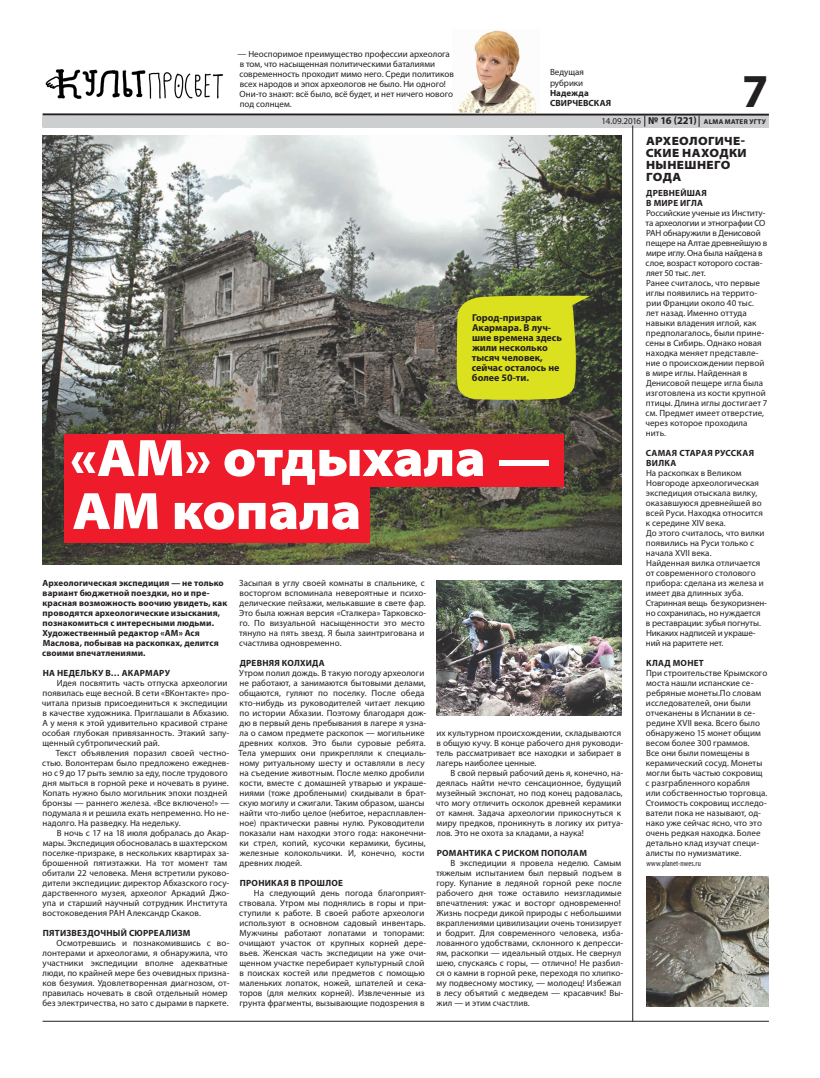
<style>
.page{position:relative;width:820px;height:1078px;background:#fff}
.page>*{position:absolute;margin:0;border:0;box-sizing:border-box;transform-origin:0 0}
.t1{font:900 semi-expanded 53px/53px "Myriad Pro";letter-spacing:-.005em;color:#fff}
.t2{font:700 47.4px "Myriad Pro";color:#231f20}
.t3{font:900 semi-expanded 12px/12px "Myriad Pro";letter-spacing:.025em;color:#231f20}
.t4{font:700 10px/10px "Myriad Pro";color:#231f20}
.t5{font:9px/10px "Myriad Pro";letter-spacing:.005em;color:#231f20}
.t6{font:700 9px/10px "Myriad Pro";letter-spacing:.015em;color:#231f20}
.t7{font:condensed 8px "Myriad Pro";letter-spacing:.015em;color:#231f20}
.t8{font:700 7px "Myriad Pro";letter-spacing:.04em;color:#231f20}
.s1{font-weight:400;font-size:9px}
.s2{font-size:10.5px}
</style>
<div class="page">
<hr style="left:43px;top:113px;width:725px;height:3px;background:#231f20">
<div style="left:43px;top:116px;width:725px;height:11px;background:#cdced0"></div>
<svg style="left:644px;top:115px;width:1px;height:12px"></svg>
<hr style="left:43px;top:1020px;width:725px;height:1px;background:#231f20">
<img style="left:458px;top:30px;width:78px;height:83px">
<img style="left:45px;top:69px;width:178px;height:30px">
<img style="left:43px;top:135px;width:578px;height:429px">
<div style="left:64px;top:433px;width:499px;height:53px;background:#ee1b2a"></div>
<div style="left:64px;top:482px;width:306px;height:60px;background:#ee1b2a"></div>
<img style="left:436px;top:580px;width:185px;height:135px">
<hr style="left:632px;top:125px;width:1px;height:896px;background:#231f20">
<img style="left:646px;top:876px;width:122px;height:129px">
<svg style="left:455px;top:295px;width:135px;height:105px;background:#c3c822"></svg>
<p class="t5" style="left:237px;top:49px;width:218px">— Неоспоримое преимущество профессии археолога в том, что насыщенная политическими баталиями современность проходит мимо него. Среди политиков всех народов и эпох археологов не было. Ни одного!<br>Они-то знают: всё было, всё будет, и нет ничего нового под солнцем.</p>
<p class="t5" style="left:549px;top:67px;width:35px">Ведущая рубрики</p>
<p class="t6" style="left:549px;top:87px;width:63px">Надежда<br>СВИРЧЕВСКАЯ</p>
<h2 class="t2" style="left:741px;top:60px;width:28px">7</h2>
<p class="t8" style="left:601px;top:117px;width:166px"><span class="s1">14.09.2016</span> <span class="s2">№ 16 (221)</span> ALMA MATER УГТУ</p>
<p class="t4" style="left:471px;top:312px;width:92px">Город-призрак<br>Акармара. В луч&shy;шие времена здесь жили несколько тысяч человек, сейчас осталось не более 50-ти.</p>
<h1 class="t1" style="left:70px;top:432px;width:481px">«АМ» отдыхала —<br>АМ копала</h1>
<p class="t6" style="left:42px;top:577px;width:186px">Археологическая экспедиция — не только вариант бюджетной поездки, но и пре&shy;красная возможность воочию увидеть, как проводятся археологические изыскания, познакомиться с интересными людьми.<br>Художественный редактор «АМ» Ася Маслова, побывав на раскопках, делится своими впечатлениями.</p>
<p class="t6" style="left:43px;top:667px;width:128px">НА НЕДЕЛЬКУ В… АКАРМАРУ</p>
<p class="t5" style="left:42px;top:677px;width:189px;text-indent:15px">Идея посвятить часть отпуска археологии появилась еще весной. В сети «ВКонтакте» про&shy;читала призыв присоединиться к экспедиции в качестве художника. Приглашали в Абхазию.<br>А у меня к этой удивительно красивой стране особая глубокая привязанность. Этакий запу&shy;щенный субтропический рай.</p>
<p class="t5" style="left:42px;top:747px;width:189px;text-indent:14px">Текст объявления поразил своей честно&shy;стью. Волонтерам было предложено ежеднев&shy;но с 9 до 17 рыть землю за еду, после трудового дня мыться в горной реке и ночевать в руине.<br>Копать нужно было могильник эпохи поздней бронзы — раннего железа. «Все включено!» — подумала я и решила ехать непременно. Но не&shy;надолго. На разведку. На недельку.</p>
<p class="t5" style="left:42px;top:827px;width:188px;text-indent:14px">В ночь с 17 на 18 июля добралась до Акар&shy;мары. Экспедиция обосновалась в шахтерском поселке-призраке, в нескольких квартирах за&shy;брошенной пятиэтажки. На тот момент там обитали 22 человека. Меня встретили руково&shy;дители экспедиции: директор Абхазского госу&shy;дарственного музея, археолог Аркадий Джо&shy;упа и старший научный сотрудник Института востоковедения РАН Александр Скаков.</p>
<p class="t6" style="left:43px;top:927px;width:149px">ПЯТИЗВЕЗДОЧНЫЙ СЮРРЕАЛИЗМ</p>
<p class="t5" style="left:42px;top:937px;width:188px;text-indent:14px">Осмотревшись и познакомившись с во&shy;лонтерами и археологами, я обнаружила, что участники экспедиции вполне адекватные люди, по крайней мере без очевидных призна&shy;ков безумия. Удовлетворенная диагнозом, от&shy;правилась ночевать в свой отдельный номер без электричества, но зато с дырами в паркете.</p>
<p class="t5" style="left:239px;top:577px;width:189px">Засыпая в углу своей комнаты в спальнике, с восторгом вспоминала невероятные и психо&shy;делические пейзажи, мелькавшие в свете фар.<br>Это была южная версия «Сталкера» Тарковско&shy;го. По визуальной насыщенности это место тянуло на пять звезд. Я была заинтригована и счастлива одновременно.</p>
<p class="t6" style="left:240px;top:657px;width:86px">ДРЕВНЯЯ КОЛХИДА</p>
<p class="t5" style="left:238px;top:667px;width:189px">Утром полил дождь. В такую погоду археологи не работают, а занимаются бытовыми делами, общаются, гуляют по поселку. После обеда кто-нибудь из руководителей читает лекцию по истории Абхазии. Поэтому благодаря дож&shy;дю в первый день пребывания в лагере я узна&shy;ла о самом предмете раскопок — могильнике древних колхов. Это были суровые ребята.<br>Тела умерших они прикрепляли к специаль&shy;ному ритуальному шесту и оставляли в лесу на съедение животным. После мелко дробили кости, вместе с домашней утварью и украше&shy;ниями (тоже дроблеными) скидывали в брат&shy;скую могилу и сжигали. Таким образом, шансы найти что-либо целое (небитое, нерасплавлен&shy;ное) практически равны нулю. Руководители показали нам находки этого года: наконечни&shy;ки стрел, копий, кусочки керамики, бусины, железные колокольчики. И, конечно, кости древних людей.</p>
<p class="t6" style="left:240px;top:877px;width:105px">ПРОНИКАЯ В ПРОШЛОЕ</p>
<p class="t5" style="left:239px;top:887px;width:189px;text-indent:15px">На следующий день погода благоприят&shy;ствовала. Утром мы поднялись в горы и при&shy;ступили к работе. В своей работе археологи используют в основном садовый инвентарь.<br>Мужчины работают лопатами и топорами: очищают участок от крупных корней дере&shy;вьев. Женская часть экспедиции на уже очи&shy;щенном участке перебирает культурный слой в поисках костей или предметов с помощью маленьких лопаток, ножей, шпателей и сека&shy;торов (для мелких корней). Извлеченные из грунта фрагменты, вызывающие подозрения в</p>
<p class="t5" style="left:436px;top:727px;width:189px">их культурном происхождении, складываются в общую кучу. В конце рабочего дня руководи&shy;тель рассматривает все находки и забирает в лагерь наиболее ценные.</p>
<p class="t5" style="left:435px;top:767px;width:189px;text-indent:15px">В свой первый рабочий день я, конечно, на&shy;деялась найти нечто сенсационное, будущий музейный экспонат, но под конец радовалась, что могу отличить осколок древней керамики от камня. Задача археологии прикоснуться к миру предков, проникнуть в логику их ритуа&shy;лов. Это не охота за кладами, а наука!</p>
<p class="t6" style="left:436px;top:847px;width:152px">РОМАНТИКА С РИСКОМ ПОПОЛАМ</p>
<p class="t5" style="left:436px;top:857px;width:189px;text-indent:15px">В экспедиции я провела неделю. Самым тяжелым испытанием был первый подъем в гору. Купание в ледяной горной реке после рабочего дня тоже оставило неизгладимые впечатления: ужас и восторг одновременно!<br>Жизнь посреди дикой природы с небольшими вкраплениями цивилизации очень тонизирует и бодрит. Для современного человека, изба&shy;лованного удобствами, склонного к депресси&shy;ям, раскопки — идеальный отдых. Не свернул шею, спускаясь с горы, — отлично! Не разбил&shy;ся о камни в горной реке, переходя по хлипко&shy;му подвесному мостику, — молодец! Избежал в лесу объятий с медведем — красавчик! Вы&shy;жил — и этим счастлив.</p>
<h3 class="t3" style="left:645px;top:135px;width:103px">АРХЕОЛОГИЧЕ-<br>СКИЕ НАХОДКИ<br>НЫНЕШНЕГО<br>ГОДА</h3>
<p class="t6" style="left:646px;top:187px;width:62px">ДРЕВНЕЙШАЯ<br>В МИРЕ ИГЛА</p>
<p class="t5" style="left:645px;top:207px;width:124px">Российские ученые из Институ&shy;та археологии и этнографии СО<br>РАН обнаружили в Денисовой пещере на Алтае древнейшую в мире иглу. Она была найдена в слое, возраст которого состав&shy;ляет 50 тыс. лет.<br>Ранее считалось, что первые иглы появились на террито&shy;рии Франции около 40 тыс. лет назад. Именно оттуда навыки владения иглой, как предполагалось, были прине&shy;сены в Сибирь. Однако новая находка меняет представле&shy;ние о происхождении первой в мире иглы. Найденная в<br>Денисовой пещере игла была изготовлена из кости крупной птицы. Длина иглы достигает 7 см. Предмет имеет отверстие, через которое проходила нить.</p>
<p class="t6" style="left:645px;top:447px;width:110px">САМАЯ СТАРАЯ РУССКАЯ<br>ВИЛКА</p>
<p class="t5" style="left:645px;top:467px;width:123px">На раскопках в Великом<br>Новгороде археологическая экспедиция отыскала вилку, оказавшуюся древнейшей во всей Руси. Находка относится к середине XIV века.<br>До этого считалось, что вилки появились на Руси только с начала XVII века.<br>Найденная вилка отличается от современного столового прибора: сделана из железа и имеет два длинных зуба.<br>Старинная вещь безукоризнен&shy;но сохранилась, но нуждается в реставрации: зубья погнуты.<br>Никаких надписей и украше&shy;ний на раритете нет.</p>
<p class="t6" style="left:646px;top:657px;width:59px">КЛАД МОНЕТ</p>
<p class="t5" style="left:645px;top:667px;width:123px">При строительстве Крымского моста нашли испанские се&shy;ребряные монеты.По словам исследователей, они были отчеканены в Испании в се&shy;редине XVII века. Всего было обнаружено 15 монет общим весом более 300 граммов.<br>Все они были помещены в керамический сосуд. Монеты могли быть частью сокровищ с разграбленного корабля<br>или собственностью торговца.<br>Стоимость сокровищ исследо&shy;ватели пока не называют, од&shy;нако уже сейчас ясно, что это очень редкая находка. Более детально клад изучат специ&shy;алисты по нумизматике.</p>
<p class="t7" style="left:646px;top:858px;width:56px">www.planet-nwes.ru</p>
</div>
